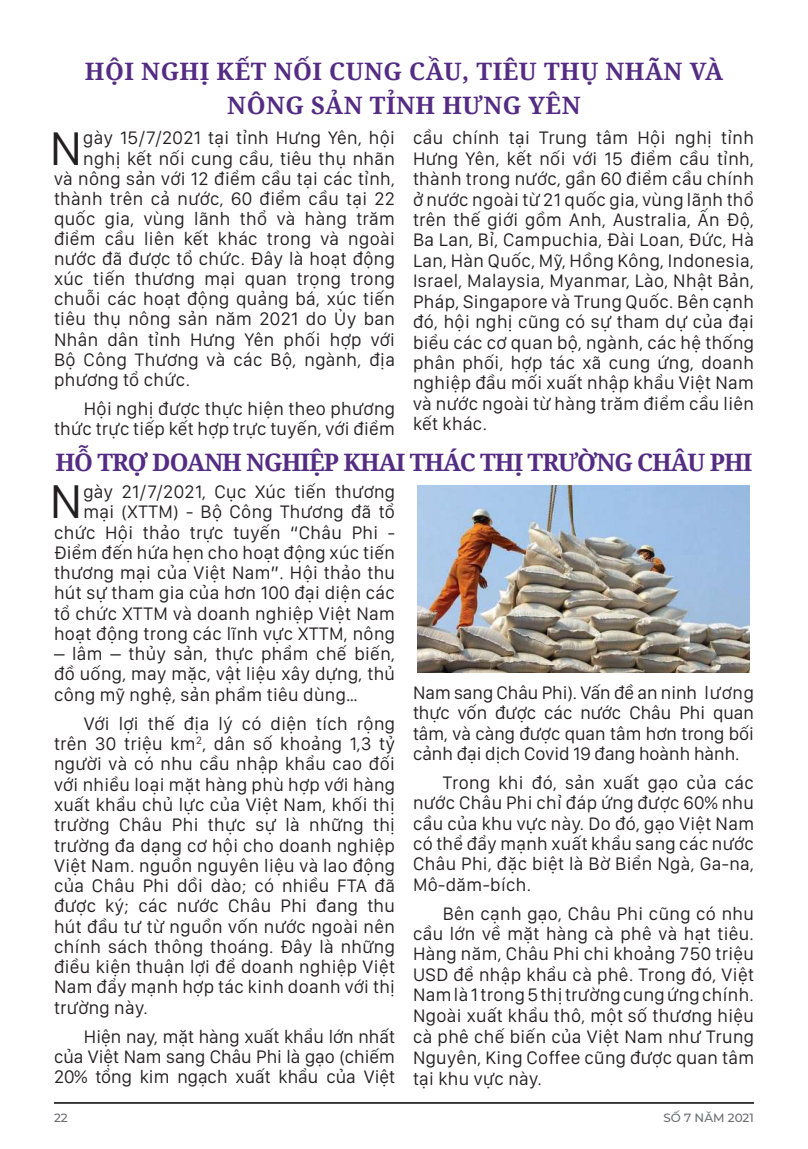
<style>
.page{position:relative;width:808px;height:1149px;background:#fff}
.page>*{position:absolute;margin:0;border:0;box-sizing:border-box;transform-origin:0 0}
.t1{font:49.2px "San Francisco Display";color:#231f20}
.t2{font:48.9px "San Francisco Display";color:#231f20}
.t3{font:700 24px/34.5px "Noto Serif";letter-spacing:.01em;color:#542c83;text-align:center}
.t4{font:700 24px "Noto Serif";letter-spacing:-.04em;color:#542c83}
.t5{font:18.75px/20.2px "San Francisco Display";letter-spacing:.02em;color:#231f20;text-align:justify}
.t6{font:500 12px "Montserrat";color:#6c6d70}
</style>
<div class="page">
<hr style="left:54px;top:1101px;width:700px;height:2px;background:#000">
<img style="left:417px;top:485px;width:332px;height:187px">
<p class="t3" style="left:85px;top:53px;width:640px">HỘI NGHỊ KẾT NỐI CUNG CẦU, TIÊU THỤ NHÃN VÀ<br>NÔNG SẢN TỈNH HƯNG YÊN</p>
<p class="t5" style="left:413px;top:127px;width:343px">cầu chính tại Trung tâm Hội nghị tỉnh Hưng Yên, kết nối với 15 điểm cầu tỉnh, thành trong nước, gần 60 điểm cầu chính ở nước ngoài từ 21 quốc gia, vùng lãnh thổ trên thế giới gồm Anh, Australia, Ấn Độ, Ba Lan, Bỉ, Campuchia, Đài Loan, Đức, Hà Lan, Hàn Quốc, Mỹ, Hồng Kông, Indonesia, Israel, Malaysia, Myanmar, Lào, Nhật Bản, Pháp, Singapore và Trung Quốc. Bên cạnh đó, hội nghị cũng có sự tham dự của đại biểu các cơ quan bộ, ngành, các hệ thống phân phối, hợp tác xã cung ứng, doanh nghiệp đầu mối xuất nhập khẩu Việt Nam và nước ngoài từ hàng trăm điểm cầu liên kết khác.</p>
<p class="t4" style="left:56px;top:445px;width:698px">HỖ TRỢ DOANH NGHIỆP KHAI THÁC THỊ TRƯỜNG CHÂU PHI</p>
<h1 class="t1" style="left:50px;top:470px;width:34px">N</h1>
<h2 class="t2" style="left:50px;top:117px;width:34px">N</h2>
<p class="t5" style="left:83px;top:127px;width:313px">gày 15/7/2021 tại tỉnh Hưng Yên, hội</p>
<p class="t5" style="left:83px;top:147px;width:313px">nghị kết nối cung cầu, tiêu thụ nhãn</p>
<p class="t5" style="left:54px;top:167px;width:342px">và nông sản với 12 điểm cầu tại các tỉnh,</p>
<p class="t5" style="left:54px;top:188px;width:342px">thành trên cả nước, 60 điểm cầu tại 22</p>
<p class="t5" style="left:54px;top:208px;width:342px">quốc gia, vùng lãnh thổ và hàng trăm</p>
<p class="t5" style="left:54px;top:228px;width:342px">điểm cầu liên kết khác trong và ngoà i</p>
<p class="t5" style="left:54px;top:248px;width:342px">nước đã được tổ chức. Đây là hoạt động</p>
<p class="t5" style="left:54px;top:268px;width:342px">xúc tiến thương mại quan trọng trong</p>
<p class="t5" style="left:54px;top:288px;width:342px">chuỗi các hoạt động quảng bá, xúc tiến</p>
<p class="t5" style="left:54px;top:308px;width:342px">tiêu thụ nông sản năm 2021 do Ủy ban</p>
<p class="t5" style="left:54px;top:328px;width:342px">Nhân dân tỉnh Hưng Yên phối hợp với</p>
<p class="t5" style="left:54px;top:348px;width:342px">Bộ Công Thương và các Bộ, ngành, địa</p>
<p class="t5" style="left:54px;top:368px;width:137px">phương tổ chức.</p>
<p class="t5" style="left:54px;top:398px;width:342px;text-align:right">Hội nghị được thực hiện theo phương thức trực tiếp kết hợp trực tuyến, với điểm</p>
<p class="t5" style="left:54px;top:481px;width:343px;text-align:right">gày 21/7/2021, Cục Xúc tiến thương mại (XTTM) - Bộ Công Thương đã tổ chức Hội thảo trực tuyến “Châu Phi - Điểm đến hứa hẹn cho hoạt động xúc tiến thương mại của Việt Nam”. Hội thảo thu hút sự tham gia của hơn 100 đại diện các tổ chức XTTM và doanh nghiệp Việt Nam hoạt động trong các lĩnh vực XTTM, nông</p>
<p class="t5" style="left:54px;top:643px;width:342px">– lâm – thủy sản, thực phẩm chế biến, đồ uống, may mặc, vật liệu xây dựng, thủ công mỹ nghệ, sản phẩm tiêu dùng…</p>
<p class="t5" style="left:54px;top:712px;width:342px;text-indent:30px">Với lợi thế địa lý có diện tích rộng trên 30 triệu km<sup>2</sup>, dân số khoảng 1,3 tỷ người và có nhu cầu nhập khẩu cao đối với nhiều loại mặt hàng phù hợp với hàng xuất khẩu chủ lực của Việt Nam, khối thị trường Châu Phi thực sự là những thị trường đa dạng cơ hội cho doanh nghiệp Việt Nam. nguồn nguyên liệu và lao động của Châu Phi dồi dào; có nhiều FTA đã được ký; các nước Châu Phi đang thu hút đầu tư từ nguồn vốn nước ngoài nên chính sách thông thoáng. Đây là những điều kiện thuận lợi để doanh nghiệp Việt Nam đẩy mạnh hợp tác kinh doanh với thị trường này.</p>
<p class="t5" style="left:54px;top:1025px;width:342px;text-indent:30px">Hiện nay, mặt hàng xuất khẩu lớn nhất của Việt Nam sang Châu Phi là gạo (chiếm 20% tổng kim ngạch xuất khẩu của Việt</p>
<p class="t5" style="left:413px;top:681px;width:342px">Nam sang Châu Phi). Vấn đề an ninh lương thực vốn được các nước Châu Phi quan tâm, và càng được quan tâm hơn trong bối cảnh đại dịch Covid 19 đang hoành hành.</p>
<p class="t5" style="left:413px;top:771px;width:343px;text-indent:30px">Trong khi đó, sản xuất gạo của các nước Châu Phi chỉ đáp ứng được 60% nhu cầu của khu vực này. Do đó, gạo Việt Nam có thể đẩy mạnh xuất khẩu sang các nước Châu Phi, đặc biệt là Bờ Biển Ngà, Ga-na, Mô-dăm-bích.</p>
<p class="t5" style="left:413px;top:902px;width:343px;line-height:20.7px;text-indent:30px">Bên cạnh gạo, Châu Phi cũng có nhu cầu lớn về mặt hàng cà phê và hạt tiêu.<br>Hàng năm, Châu Phi chi khoảng 750 triệu USD để nhập khẩu cà phê. Trong đó, Việt Nam là 1 trong 5 thị trường cung ứng chính.<br>Ngoài xuất khẩu thô, một số thương hiệu cà phê chế biến của Việt Nam như Trung Nguyên, King Coffee cũng được quan tâm tại khu vực này.</p>
<p class="t6" style="left:54px;top:1109px;width:15px">22</p>
<p class="t6" style="left:663px;top:1109px;width:92px">SỐ 7 NĂM 2021</p>
</div>
